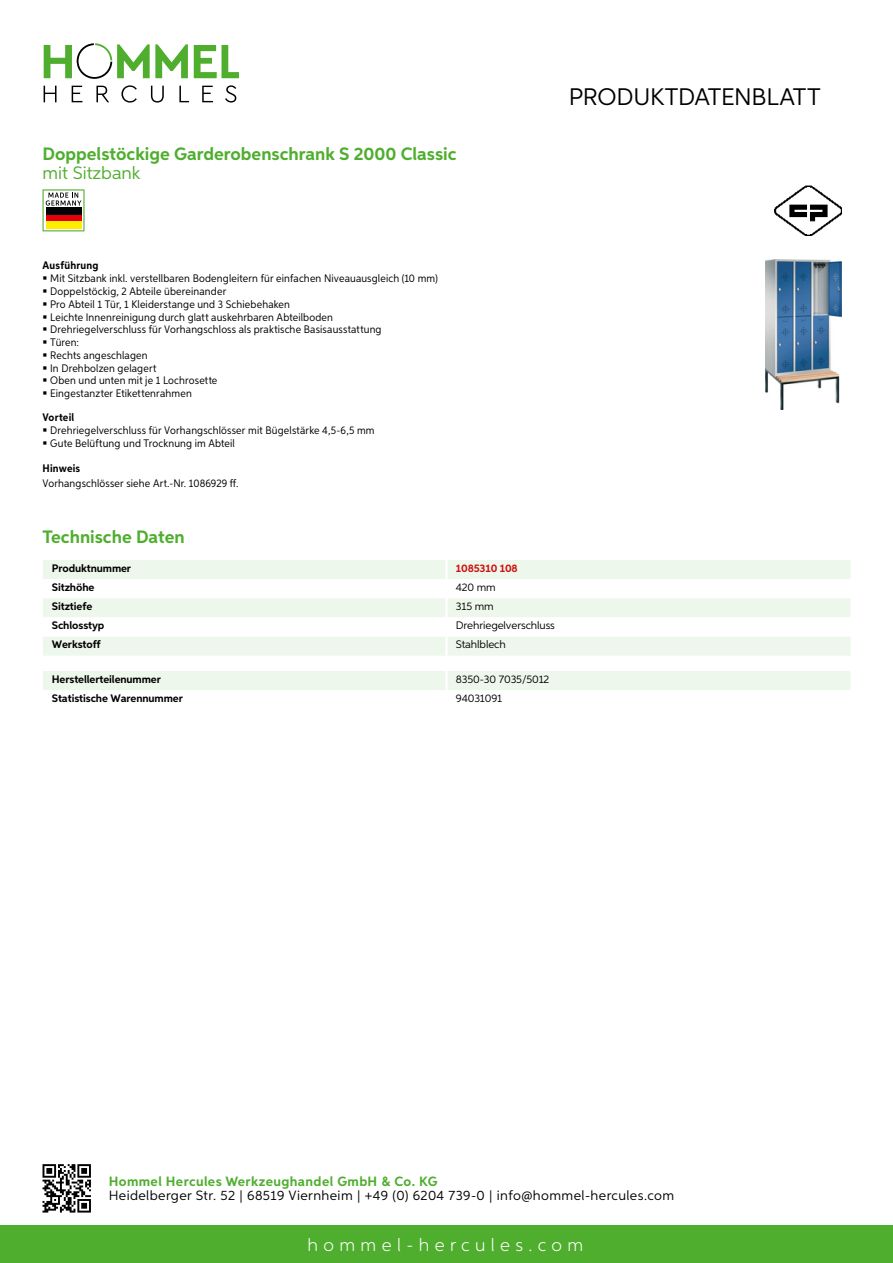
<style>
.page{position:relative;width:893px;height:1263px;background:#fff}
.page>*{position:absolute;margin:0;border:0;box-sizing:border-box;transform-origin:0 0}
.t1{font:24px "Aspira";letter-spacing:-.01em;color:#000}
.t2{font:700 18px "Aspira";color:#50ae2f}
.t3{font:300 18px "Aspira";letter-spacing:.3em;color:#fff}
.t4{font:18px "Aspira";color:#50ae2f}
.t5{font:13.5px "Aspira";letter-spacing:.03em;color:#000}
.t6{font:700 13.5px "Aspira";letter-spacing:.03em;color:#50ae2f}
.t7{font:10.95px/12.8px "Aspira Nar";letter-spacing:.015em;color:#000}
.t8{font:700 10.95px "Aspira";letter-spacing:-.01em;color:#000}
.t9{font:10.95px "Aspira";letter-spacing:-.01em;color:#000}
.t10{font:700 10.95px "Aspira Nar";letter-spacing:.02em;color:#000}
.t11{font:700 10.95px "Aspira";letter-spacing:-.01em;color:#cd1013}
</style>
<div class="page">
<div style="left:0;top:1226px;width:893px;height:37px;background:#50ae2f"></div>
<svg style="left:43px;top:1164px;width:48px;height:48px"></svg>
<svg style="left:194px;top:45px;width:45px;height:33px"></svg>
<svg style="left:44px;top:43px;width:144px;height:36px"></svg>
<svg style="left:44px;top:86px;width:13px;height:16px"></svg>
<svg style="left:72px;top:86px;width:10px;height:16px"></svg>
<svg style="left:96px;top:86px;width:13px;height:16px"></svg>
<svg style="left:121px;top:85px;width:16px;height:18px"></svg>
<svg style="left:151px;top:86px;width:13px;height:17px"></svg>
<svg style="left:179px;top:86px;width:10px;height:16px"></svg>
<svg style="left:202px;top:86px;width:11px;height:16px"></svg>
<svg style="left:225px;top:85px;width:11px;height:18px"></svg>
<div style="left:43px;top:560px;width:807px;height:96px;background:#eef7eb"></div>
<svg style="left:43px;top:579px;width:807px;height:57px"></svg>
<hr style="left:445px;top:560px;width:3px;height:19px;background:#fff">
<hr style="left:445px;top:579px;width:3px;height:19px;background:#fff">
<hr style="left:445px;top:598px;width:3px;height:19px;background:#fff">
<hr style="left:445px;top:617px;width:3px;height:19px;background:#fff">
<hr style="left:445px;top:636px;width:3px;height:20px;background:#fff">
<div style="left:43px;top:671px;width:807px;height:19px;background:#eef7eb"></div>
<svg style="left:43px;top:189px;width:42px;height:42px"></svg>
<div style="left:46px;top:214px;width:35px;height:7px;background:#e3000b"></div>
<div style="left:46px;top:208px;width:35px;height:7px;background:#000"></div>
<div style="left:46px;top:221px;width:35px;height:7px;background:#ffed00"></div>
<img style="left:765px;top:259px;width:77px;height:150px">
<img style="left:775px;top:185px;width:67px;height:50px">
<h2 class="t2" style="left:43px;top:142px;width:416px">Doppelstöckige Garderobenschrank S 2000 Classic</h2>
<h2 class="t4" style="left:43px;top:162px;width:99px">mit Sitzbank</h2>
<h1 class="t1" style="left:569px;top:82px;width:253px">Produktdatenblatt</h1>
<p class="t10" style="left:43px;top:259px;width:58px">Ausführung</p>
<p class="t7" style="left:50px;top:272px;width:389px">Mit Sitzbank inkl. verstellbaren Bodengleitern für einfachen Niveauausgleich (10 mm)<br>Doppelstöckig, 2 Abteile übereinander<br>Pro Abteil 1 Tür, 1 Kleiderstange und 3 Schiebehaken<br>Leichte Innenreinigung durch glatt auskehrbaren Abteilboden<br>Drehriegelverschluss für Vorhangschloss als praktische Basisausstattung<br>Türen:<br>Rechts angeschlagen<br>In Drehbolzen gelagert<br>Oben und unten mit je 1 Lochrosette<br>Eingestanzter Etikettenrahmen</p>
<p class="t10" style="left:43px;top:411px;width:33px">Vorteil</p>
<p class="t7" style="left:50px;top:424px;width:326px">Drehriegelverschluss für Vorhangschlösser mit Bügelstärke 4,5-6,5 mm<br>Gute Belüftung und Trocknung im Abteil</p>
<p class="t10" style="left:43px;top:462px;width:39px">Hinweis</p>
<p class="t7" style="left:43px;top:477px;width:197px">Vorhangschlösser siehe Art.-Nr. 1086929 ff.</p>
<h2 class="t2" style="left:43px;top:526px;width:144px">Technische Daten</h2>
<p class="t8" style="left:52px;top:561px;width:81px">Produktnummer</p>
<p class="t11" style="left:456px;top:561px;width:63px">1085310 108</p>
<p class="t8" style="left:52px;top:580px;width:44px">Sitzhöhe</p>
<p class="t9" style="left:456px;top:580px;width:41px">420 mm</p>
<p class="t8" style="left:52px;top:600px;width:42px">Sitztiefe</p>
<p class="t9" style="left:456px;top:600px;width:39px">315 mm</p>
<p class="t8" style="left:52px;top:619px;width:54px">Schlosstyp</p>
<p class="t9" style="left:456px;top:619px;width:101px">Drehriegelverschluss</p>
<p class="t8" style="left:52px;top:638px;width:50px">Werkstoff</p>
<p class="t9" style="left:456px;top:638px;width:51px">Stahlblech</p>
<p class="t8" style="left:52px;top:672px;width:111px">Herstellerteilenummer</p>
<p class="t9" style="left:456px;top:672px;width:95px">8350-30 7035/5012</p>
<p class="t8" style="left:52px;top:691px;width:132px">Statistische Warennummer</p>
<p class="t9" style="left:456px;top:692px;width:48px">94031091</p>
<p class="t6" style="left:109px;top:1172px;width:330px">Hommel Hercules Werkzeughandel GmbH &amp; Co. KG</p>
<p class="t5" style="left:109px;top:1187px;width:567px">Heidelberger Str. 52 | 68519 Viernheim | +49 (0) 6204 739-0 | info@hommel-hercules.com</p>
<h2 class="t3" style="left:307px;top:1234px;width:277px">hommel-hercules.com</h2>
</div>
